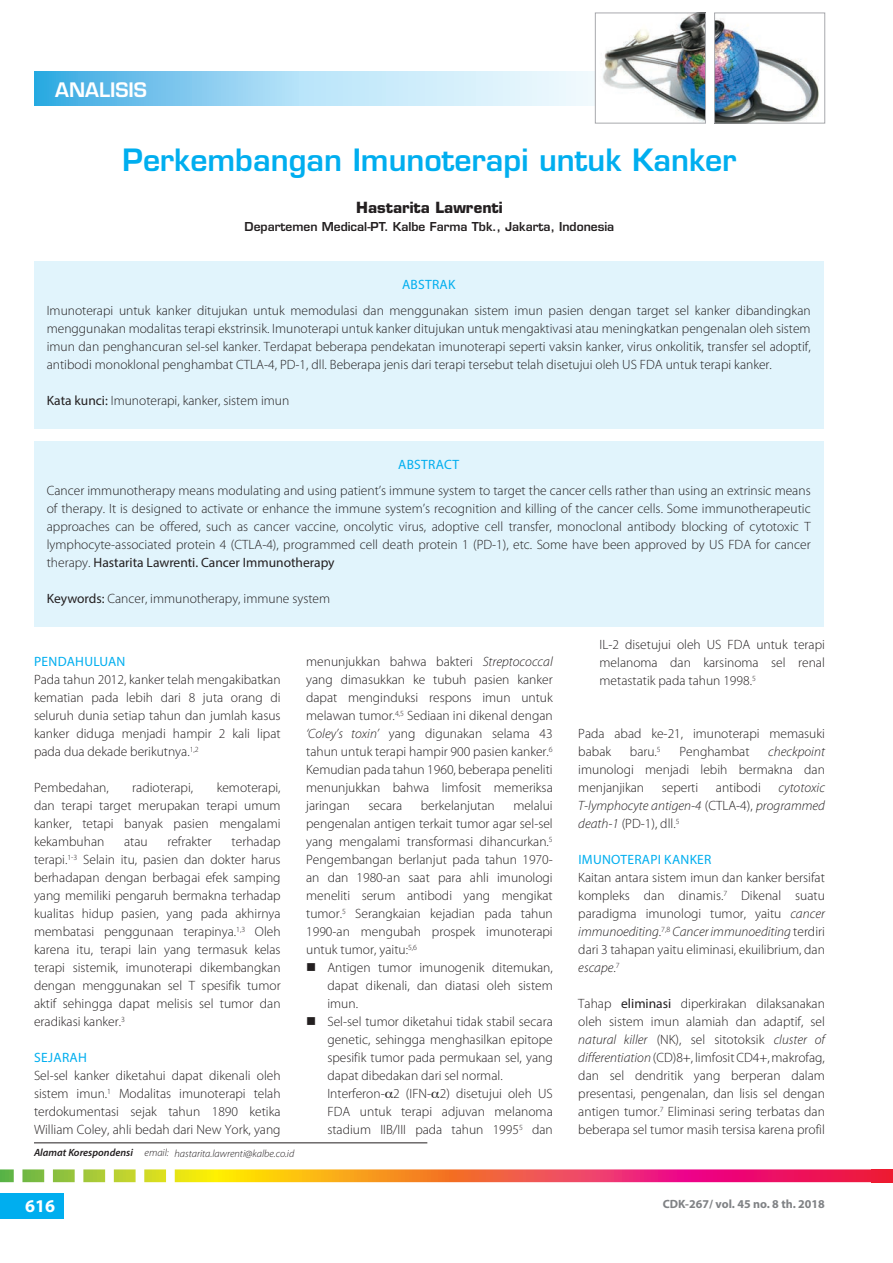
<style>
.page{position:relative;width:893px;height:1263px;background:#fff}
.page>*{position:absolute;margin:0;border:0;box-sizing:border-box;transform-origin:0 0}
.t1{font:600 30px "Eurostile LT Std";color:#00aeef}
.t2{font:600 19.5px "Eurostile LT Std";color:#fff}
.t3{font:700 18px "Myriad Pro";color:#fff}
.t4{font:700 15px "Eurostile LT Std";color:#231f20}
.t5{font:300 13.5px/18px "Myriad Pro";color:#231f20;text-align:justify}
.t6{font:italic 300 13.5px/18px "Myriad Pro";color:#231f20;text-align:justify}
.t7{font:13.5px "Myriad Pro";letter-spacing:.02em;color:#00aeef}
.t8{font:600 12px "Eurostile LT Std";color:#231f20}
.t9{font:700 12px "Myriad Pro";color:#808285}
.t10{font:italic 300 10.5px "Myriad Pro";color:#231f20}
.t11{font:italic 600 10.5px "Myriad Pro";color:#231f20}
.s1{font-weight:400}
.s2{font-weight:300}
.s3{font-style:italic}
.s4{font-style:normal}
</style>
<div class="page">
<svg style="left:34px;top:71px;width:561px;height:35px;background:#a7dbf4"></svg>
<img style="left:603px;top:15px;width:101px;height:106px">
<div style="left:595px;top:13px;width:111px;height:110px;border:1px solid #a8a9ad"></div>
<img style="left:716px;top:18px;width:103px;height:103px">
<div style="left:714px;top:13px;width:111px;height:110px;border:1px solid #a8a9ad"></div>
<div style="left:0;top:1193px;width:64px;height:25px;background:#00aeef"></div>
<svg style="left:0;top:1169px;width:893px;height:13px;background:#e87d50"></svg>
<hr style="left:34px;top:1142px;width:393px;height:1px;background:#231f20">
<div style="left:34px;top:261px;width:789px;height:168px;background:#e1f4fc"></div>
<div style="left:34px;top:442px;width:789px;height:185px;background:#e1f4fc"></div>
<h2 class="t2" style="left:55px;top:78px;width:93px">ANALISIS</h2>
<h1 class="t1" style="left:122px;top:142px;width:616px">Perkembangan Imunoterapi untuk Kanker</h1>
<p class="t4" style="left:356px;top:198px;width:148px">Hastarita Lawrenti</p>
<p class="t8" style="left:245px;top:219px;width:371px">Departemen Medical-PT. Kalbe Farma Tbk., Jakarta, Indonesia</p>
<p class="t7" style="left:402px;top:276px;width:55px">ABSTRAK</p>
<p class="t5" style="left:47px;top:302px;width:765px">Imunoterapi untuk kanker ditujukan untuk memodulasi dan menggunakan sistem imun pasien dengan target sel kanker dibandingkan menggunakan modalitas terapi ekstrinsik. Imunoterapi untuk kanker ditujukan untuk mengaktivasi atau meningkatkan pengenalan oleh sistem imun dan penghancuran sel-sel kanker. Terdapat beberapa pendekatan imunoterapi seperti vaksin kanker, virus onkolitik, transfer sel adoptif, antibodi monoklonal penghambat CTLA-4, PD-1, dll. Beberapa jenis dari terapi tersebut telah disetujui oleh US FDA untuk terapi kanker.</p>
<p class="t5" style="left:47px;top:392px;width:244px"><span class="s1">Kata kunci:</span> Imunoterapi, kanker, sistem imun</p>
<p class="t7" style="left:398px;top:456px;width:63px">ABSTRACT</p>
<p class="t5" style="left:47px;top:482px;width:765px">Cancer immunotherapy means modulating and using patient’s immune system to target the cancer cells rather than using an extrinsic means of therapy. It is designed to activate or enhance the immune system’s recognition and killing of the cancer cells. Some immunotherapeutic approaches can be offered, such as cancer vaccine, oncolytic virus, adoptive cell transfer, monoclonal antibody blocking of cytotoxic T lymphocyte-associated protein 4 (CTLA-4), programmed cell death protein 1 (PD-1), etc. Some have been approved by US FDA for cancer therapy. <span class="s1">Hastarita Lawrenti. Cancer Immunotherapy</span></p>
<p class="t5" style="left:47px;top:590px;width:285px"><span class="s1">Keywords:</span> Cancer, immunotherapy, immune system</p>
<p class="t7" style="left:34px;top:653px;width:93px">PENDAHULUAN</p>
<p class="t5" style="left:34px;top:671px;width:248px">Pada tahun 2012, kanker telah mengakibatkan kematian pada lebih dari 8 juta orang di seluruh dunia setiap tahun dan jumlah kasus kanker diduga menjadi hampir 2 kali lipat pada dua dekade berikutnya.<sup>1,2</sup></p>
<p class="t5" style="left:34px;top:779px;width:76px">Pembedahan,</p>
<p class="t5" style="left:132px;top:779px;width:62px">radioterapi,</p>
<p class="t5" style="left:34px;top:779px;width:248px;text-indent:183px">kemoterapi, dan terapi target merupakan terapi umum kanker, tetapi banyak pasien mengalami kekambuhan</p>
<p class="t5" style="left:124px;top:833px;width:25px">atau</p>
<p class="t5" style="left:167px;top:833px;width:46px">refrakter</p>
<p class="t5" style="left:34px;top:833px;width:248px;text-indent:198px">terhadap terapi.<sup>1-3</sup> Selain itu, pasien dan dokter harus berhadapan dengan berbagai efek samping yang memiliki pengaruh bermakna terhadap kualitas hidup pasien, yang pada akhirnya membatasi penggunaan terapinya.<sup>1,3</sup> Oleh karena itu, terapi lain yang termasuk kelas terapi sistemik, imunoterapi dikembangkan dengan menggunakan sel T spesifik tumor aktif sehingga dapat melisis sel tumor dan eradikasi kanker.<sup>3</sup></p>
<p class="t7" style="left:34px;top:1049px;width:54px">SEJARAH</p>
<p class="t5" style="left:34px;top:1067px;width:248px">Sel-sel kanker diketahui dapat dikenali oleh sistem imun.<sup>1</sup> Modalitas imunoterapi telah terdokumentasi sejak tahun 1890 ketika William Coley, ahli bedah dari New York, yang</p>
<p class="t11" style="left:34px;top:1145px;width:136px">Alamat Korespondensi <span class="s2">email:</span></p>
<p class="t10" style="left:174px;top:1147px;width:122px">hastarita.lawrenti@kalbe.co.id</p>
<p class="t5" style="left:306px;top:653px;width:248px">menunjukkan bahwa bakteri <span class="s3">Streptococcal </span>yang dimasukkan ke tubuh pasien kanker dapat menginduksi respons imun untuk melawan tumor.<sup>4,5</sup> Sediaan ini dikenal dengan <span class="s3">‘Coley’s toxin’</span> yang digunakan selama 43 tahun untuk terapi hampir 900 pasien kanker.<sup>6<br></sup>Kemudian pada tahun 1960, beberapa peneliti menunjukkan bahwa limfosit memeriksa jaringan</p>
<p class="t5" style="left:306px;top:797px;width:248px;text-indent:207px">melalui pengenalan antigen terkait tumor agar sel-sel yang mengalami transformasi dihancurkan.<sup>5<br></sup>Pengembangan berlanjut pada tahun 1970- an dan 1980-an saat para ahli imunologi meneliti serum antibodi yang mengikat tumor.<sup>5</sup> Serangkaian kejadian pada tahun 1990-an mengubah prospek imunoterapi untuk tumor, yaitu:<sup>5,6</sup></p>
<p class="t5" style="left:327px;top:959px;width:227px;text-align:left">Antigen tumor imunogenik ditemukan, dapat dikenali, dan diatasi oleh sistem imun.<br>Sel-sel tumor diketahui tidak stabil secara genetic, sehingga menghasilkan epitope spesifik tumor pada permukaan sel, yang dapat dibedakan dari sel normal.<br>Interferon- 2 (IFN- 2) disetujui oleh US FDA untuk terapi adjuvan melanoma stadium IIB/III pada tahun 1995<sup>5</sup> dan</p>
<p class="t5" style="left:368px;top:797px;width:35px">secara</p>
<p class="t5" style="left:421px;top:797px;width:76px">berkelanjutan</p>
<p class="t5" style="left:600px;top:636px;width:227px">IL-2 disetujui oleh US FDA untuk terapi melanoma dan karsinoma sel renal metastatik pada tahun 1998.<sup>5</sup></p>
<p class="t5" style="left:578px;top:725px;width:248px">Pada abad ke-21, imunoterapi memasuki babak</p>
<p class="t5" style="left:630px;top:743px;width:32px">baru.<sup>5</sup></p>
<p class="t5" style="left:679px;top:743px;width:72px">Penghambat</p>
<p class="t6" style="left:768px;top:742px;width:58px">checkpoint</p>
<p class="t5" style="left:578px;top:761px;width:248px">imunologi menjadi lebih bermakna dan menjanjikan</p>
<p class="t5" style="left:662px;top:779px;width:38px">seperti</p>
<p class="t5" style="left:716px;top:779px;width:47px">antibodi</p>
<p class="t6" style="left:578px;top:778px;width:248px;text-indent:200px">cytotoxic T-lymphocyte antigen-4 <span class="s4">(CTLA-4),</span> programmed death-1 <span class="s4">(PD-1), dll.</span><sup>5</sup></p>
<p class="t7" style="left:578px;top:851px;width:135px">IMUNOTERAPI KANKER</p>
<p class="t5" style="left:578px;top:869px;width:248px">Kaitan antara sistem imun dan kanker bersifat kompleks dan dinamis.<sup>7</sup> Dikenal suatu paradigma imunologi tumor, yaitu <span class="s3">cancer immunoediting</span>.<sup>7,8</sup> <span class="s3">Cancer immunoediting</span> terdiri dari 3 tahapan yaitu eliminasi, ekuilibrium, dan <span class="s3">escape</span>.<sup>7</sup></p>
<p class="t5" style="left:578px;top:995px;width:248px">Tahap <span class="s1">eliminasi</span> diperkirakan dilaksanakan oleh sistem imun alamiah dan adaptif, sel <span class="s3">natural killer</span> (NK), sel sitotoksik <span class="s3">cluster of differentiation</span> (CD)8+, limfosit CD4+, makrofag, dan sel dendritik yang berperan dalam presentasi, pengenalan, dan lisis sel dengan antigen tumor.<sup>7</sup> Eliminasi sering terbatas dan beberapa sel tumor masih tersisa karena profil</p>
<h3 class="t3" style="left:25px;top:1194px;width:31px">616</h3>
<p class="t9" style="left:663px;top:1196px;width:164px">CDK-267/ vol. 45 no. 8 th. 2018</p>
</div>
